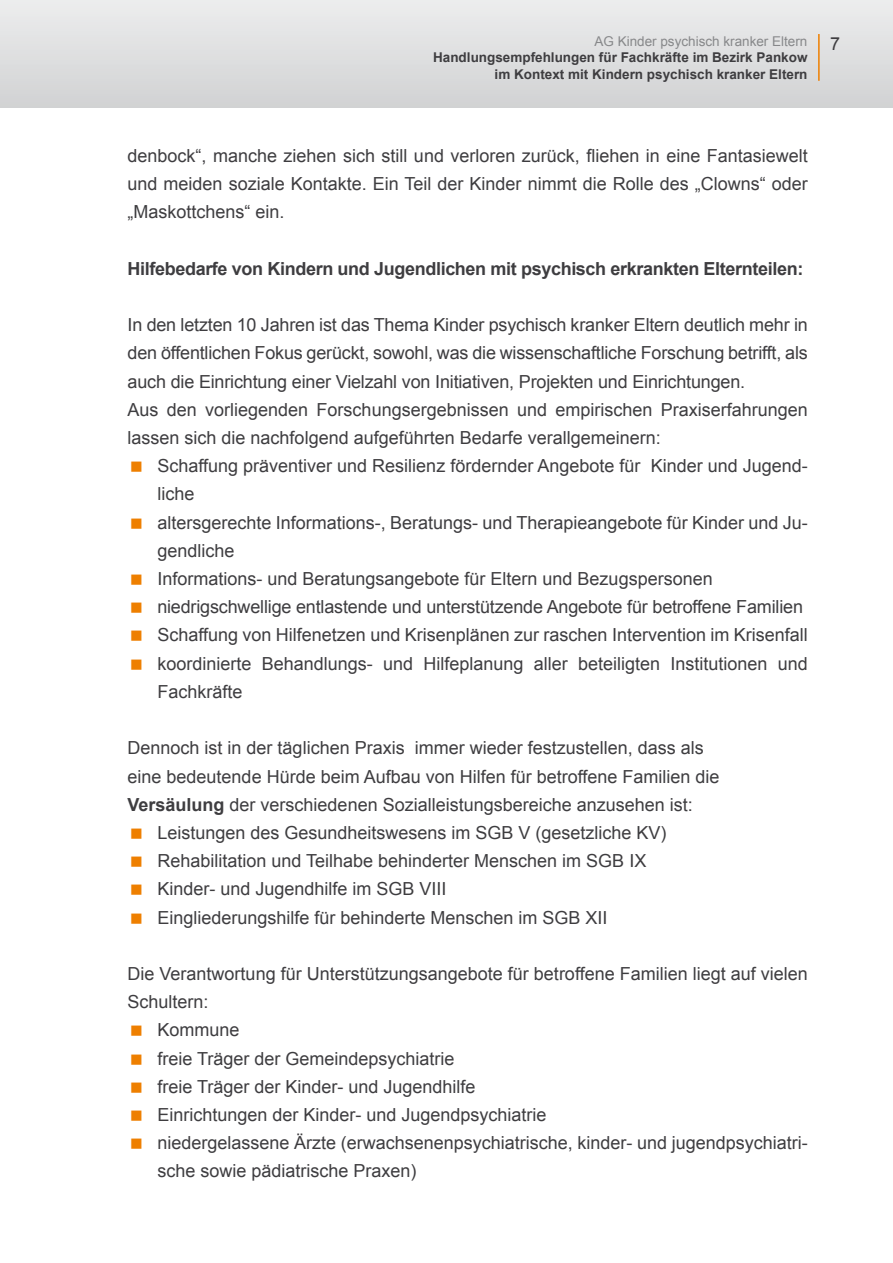
<style>
.page{position:relative;width:893px;height:1263px;background:#fff}
.page>*{position:absolute;margin:0;border:0;box-sizing:border-box;transform-origin:0 0}
.t1{font:18px/28.2px "Arial";color:#3e3d40}
.t2{font:700 18px "Arial";letter-spacing:-.02em;color:#3e3d40}
.t3{font:700 13.5px/16.2px "Arial";color:#3e3d40;text-align:right}
.t4{font:13.5px "Arial";color:#87888a}
.s1{font-weight:700}
</style>
<div class="page">
<div style="left:0;top:0;width:893px;height:107px;background:linear-gradient(to right,#dfe0e1,#dfe0e1)"></div>
<hr style="left:818px;top:34px;width:2px;height:47px;background:#ee7f00">
<p class="t4" style="left:594px;top:33px;width:215px">AG Kinder psychisch kranker Eltern</p>
<p class="t3" style="left:433px;top:50px;width:376px">Handlungsempfehlungen für Fachkräfte im Bezirk Pankow im Kontext mit Kindern psychisch kranker Eltern</p>
<p class="t1" style="left:830px;top:29px;width:12px">7</p>
<p class="t1" style="left:128px;top:142px;width:682px;text-align:justify">denbock“, manche ziehen sich still und verloren zurück, fliehen in eine Fantasiewelt und meiden soziale Kontakte. Ein Teil der Kinder nimmt die Rolle des „Clowns“ oder „Maskottchens“ ein.</p>
<p class="t2" style="left:128px;top:256px;width:677px">Hilfebedarfe von Kindern und Jugendlichen mit psychisch erkrankten Elternteilen:</p>
<p class="t1" style="left:128px;top:311px;width:682px">In den letzten 10 Jahren ist das Thema Kinder psychisch kranker Eltern deutlich mehr in den öffentlichen Fokus gerückt, sowohl, was die wissenschaftliche Forschung betrifft, als auch die Einrichtung einer Vielzahl von Initiativen, Projekten und Einrichtungen.<br>Aus den vorliegenden Forschungsergebnissen und empirischen Praxiserfahrungen lassen sich die nachfolgend aufgeführten Bedarfe verallgemeinern:</p>
<p class="t1" style="left:157px;top:452px;width:652px">Schaffung präventiver und Resilienz fördernder Angebote für Kinder und Jugend&shy;liche<br>altersgerechte Informations-, Beratungs- und Therapieangebote für Kinder und Ju&shy;gendliche<br>Informations- und Beratungsangebote für Eltern und Bezugspersonen niedrigschwellige entlastende und unterstützende Angebote für betroffene Familien Schaffung von Hilfenetzen und Krisenplänen zur raschen Intervention im Krisenfall koordinierte Behandlungs- und Hilfeplanung aller beteiligten Institutionen und Fachkräfte</p>
<p class="t1" style="left:128px;top:734px;width:578px">Dennoch ist in der täglichen Praxis immer wieder festzustellen, dass als</p>
<p class="t1" style="left:128px;top:762px;width:594px">eine bedeutende Hürde beim Aufbau von Hilfen für betroffene Familien die</p>
<p class="t1" style="left:128px;top:790px;width:567px"><span class="s1">Versäulung</span> der verschiedenen Sozialleistungsbereiche anzusehen ist:</p>
<p class="t1" style="left:157px;top:819px;width:511px">Leistungen des Gesundheitswesens im SGB V (gesetzliche KV)</p>
<p class="t1" style="left:157px;top:847px;width:490px">Rehabilitation und Teilhabe behinderter Menschen im SGB IX</p>
<p class="t1" style="left:157px;top:875px;width:291px">Kinder- und Jugendhilfe im SGB VIII</p>
<p class="t1" style="left:157px;top:903px;width:452px">Eingliederungshilfe für behinderte Menschen im SGB XII</p>
<p class="t1" style="left:128px;top:960px;width:682px">Die Verantwortung für Unterstützungsangebote für betroffene Familien liegt auf vielen</p>
<p class="t1" style="left:128px;top:988px;width:83px">Schultern:</p>
<p class="t1" style="left:157px;top:1016px;width:84px">Kommune</p>
<p class="t1" style="left:157px;top:1044px;width:299px">freie Träger der Gemeindepsychiatrie</p>
<p class="t1" style="left:157px;top:1072px;width:320px">freie Träger der Kinder- und Jugendhilfe</p>
<p class="t1" style="left:157px;top:1101px;width:391px">Einrichtungen der Kinder- und Jugendpsychiatrie</p>
<p class="t1" style="left:157px;top:1129px;width:652px">niedergelassene Ärzte (erwachsenenpsychiatrische, kinder- und jugendpsychiatri-</p>
<p class="t1" style="left:157px;top:1157px;width:261px">sche sowie pädiatrische Praxen)</p>
</div>
